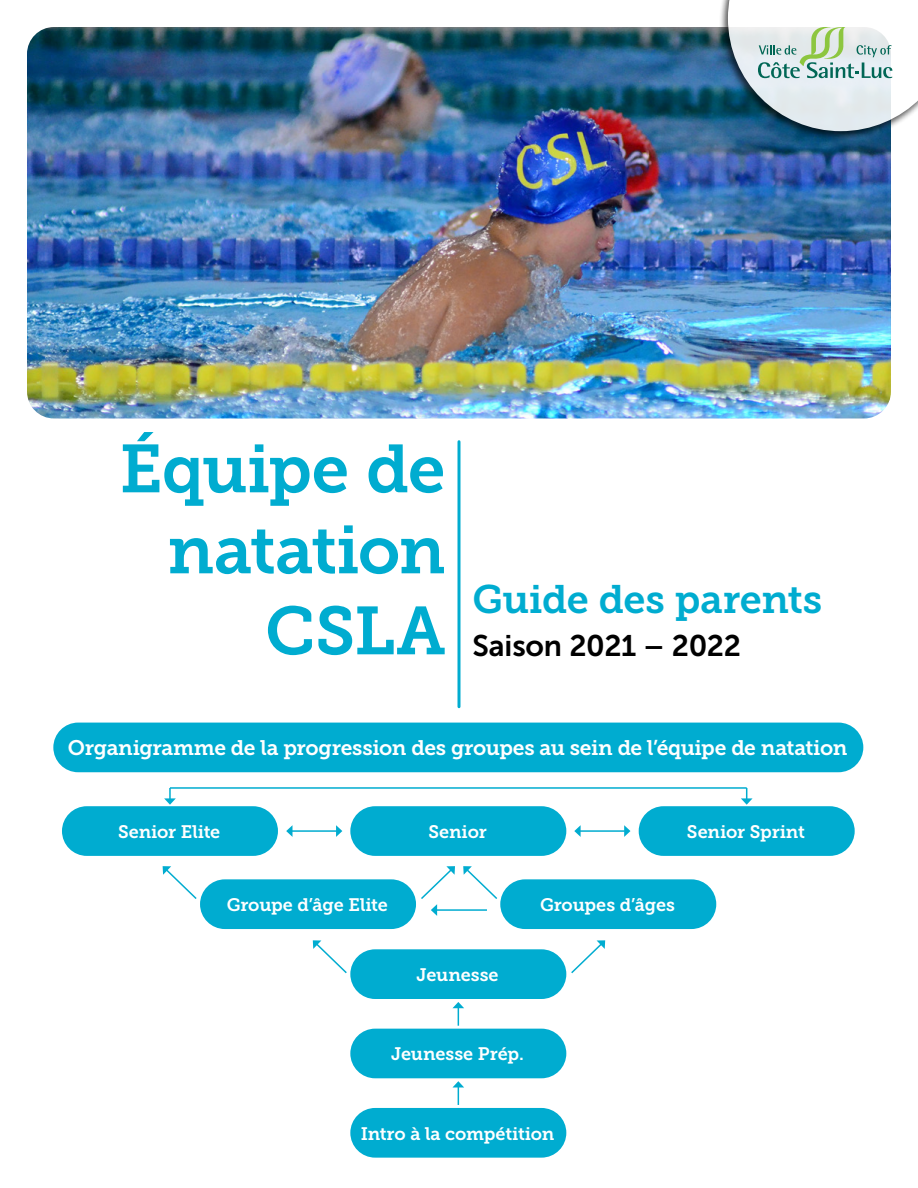
<style>
.page{position:relative;width:918px;height:1188px;background:#fff}
.page>*{position:absolute;margin:0;border:0;box-sizing:border-box;transform-origin:0 0}
.Headers{font:67.5px/81px "Museo Slab 700";letter-spacing:-.02em;color:#00acd0;text-align:right}
.Headers-2{font:39.6px "Museo Slab 700";letter-spacing:-.01em;color:#00acd0}
.Subheads{font:29.7px "Museo Sans 700";letter-spacing:-.01em;color:#000}
.Headers-3{font:21px "Museo Slab 700";letter-spacing:-.015em;color:#fff}
.Headers-4{font:18px "Museo Slab 700";letter-spacing:-.005em;color:#fff}
</style>
<div class="page">
<img style="left:27px;top:27px;width:864px;height:391px">
<div style="left:719px;top:0;width:199px;height:142px;background:#000;opacity:.75"></div>
<svg style="left:728px;top:0;width:190px;height:131px"></svg>
<div style="left:53px;top:723px;width:810px;height:49px;background:#00acd0;border-radius:25px"></div>
<div style="left:350px;top:806px;width:216px;height:50px;background:#00acd0;border-radius:25px"></div>
<div style="left:350px;top:949px;width:216px;height:50px;background:#00acd0;border-radius:25px"></div>
<div style="left:350px;top:1029px;width:216px;height:49px;background:#00acd0;border-radius:25px"></div>
<div style="left:350px;top:1108px;width:216px;height:50px;background:#00acd0;border-radius:25px"></div>
<div style="left:62px;top:806px;width:216px;height:50px;background:#00acd0;border-radius:25px"></div>
<div style="left:200px;top:879px;width:216px;height:50px;background:#00acd0;border-radius:25px"></div>
<div style="left:500px;top:879px;width:216px;height:50px;background:#00acd0;border-radius:25px"></div>
<div style="left:639px;top:806px;width:216px;height:50px;background:#00acd0;border-radius:25px"></div>
<svg style="left:164px;top:788px;width:12px;height:17px"></svg>
<svg style="left:741px;top:788px;width:12px;height:17px"></svg>
<hr style="left:170px;top:787px;width:577px;height:2px;background:#00acd0">
<hr style="left:292px;top:830px;width:45px;height:2px;background:#00acd0">
<svg style="left:286px;top:825px;width:6px;height:12px"></svg>
<svg style="left:336px;top:825px;width:6px;height:12px"></svg>
<hr style="left:580px;top:830px;width:45px;height:2px;background:#00acd0">
<svg style="left:574px;top:825px;width:7px;height:12px"></svg>
<svg style="left:624px;top:825px;width:6px;height:12px"></svg>
<hr style="left:436px;top:909px;width:51px;height:2px;background:#00acd0">
<svg style="left:452px;top:1002px;width:12px;height:24px"></svg>
<svg style="left:452px;top:1081px;width:12px;height:24px"></svg>
<svg style="left:163px;top:866px;width:34px;height:33px"></svg>
<svg style="left:313px;top:940px;width:34px;height:34px"></svg>
<svg style="left:463px;top:866px;width:35px;height:33px"></svg>
<svg style="left:421px;top:866px;width:34px;height:50px"></svg>
<svg style="left:571px;top:940px;width:34px;height:34px"></svg>
<hr style="left:458px;top:442px;width:2px;height:265px;background:#00acd0">
<p class="Headers" style="left:119px;top:429px;width:328px">Équipe de natation<br>CSLA</p>
<p class="Headers-2" style="left:472px;top:577px;width:351px">Guide des parents</p>
<p class="Subheads" style="left:472px;top:629px;width:270px">Saison 2021 – 2022</p>
<p class="Headers-3" style="left:68px;top:736px;width:781px">Organigramme de la progression des groupes au sein de l’équipe de natation</p>
<p class="Headers-4" style="left:118px;top:821px;width:104px">Senior Elite</p>
<p class="Headers-4" style="left:428px;top:821px;width:60px">Senior</p>
<p class="Headers-4" style="left:687px;top:821px;width:119px">Senior Sprint</p>
<p class="Headers-4" style="left:227px;top:895px;width:163px">Groupe d’âge Elite</p>
<p class="Headers-4" style="left:540px;top:895px;width:136px">Groupes d’âges</p>
<p class="Headers-4" style="left:417px;top:964px;width:84px">Jeunesse</p>
<p class="Headers-4" style="left:391px;top:1044px;width:134px">Jeunesse Prép.</p>
<p class="Headers-4" style="left:361px;top:1123px;width:195px">Intro à la compétition</p>
</div>
